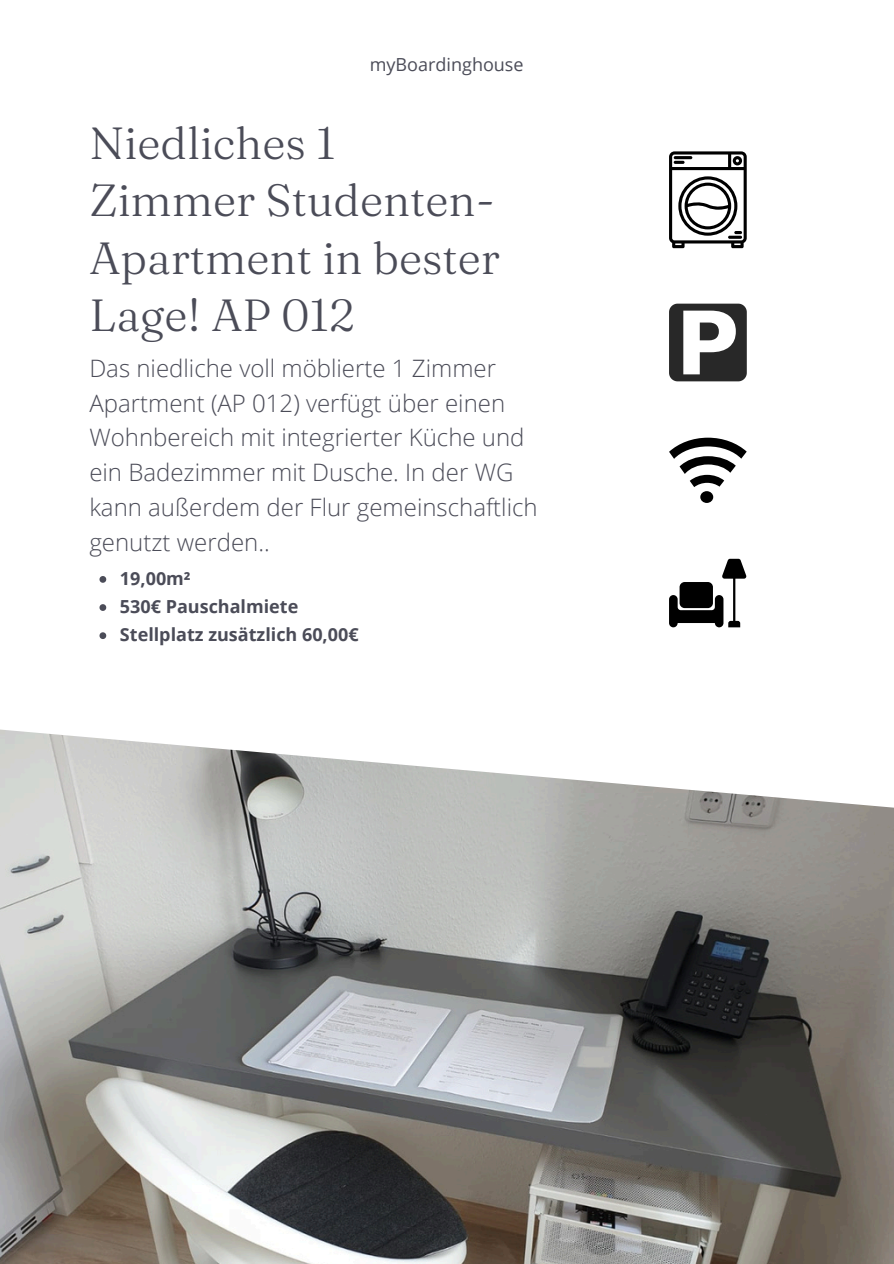
<style>
.page{position:relative;width:894px;height:1264px;background:#fff}
.page>*{position:absolute;margin:0;border:0;box-sizing:border-box;transform-origin:0 0}
.t1{font:300 45px/57.3px "Fraunces 9 pt";color:#4b4c58}
.t2{font:300 24px/34.8px "Open Sans";color:#4b4c58}
.t3{font:700 18px "Open Sans";color:#4b4c58}
.t4{font:18px "Open Sans";color:#4b4c58}
</style>
<div class="page">
<img style="left:0;top:729px;width:893px;height:534px">
<svg style="left:99px;top:576px;width:7px;height:6px"></svg>
<svg style="left:99px;top:604px;width:7px;height:7px"></svg>
<svg style="left:99px;top:632px;width:7px;height:7px"></svg>
<svg style="left:669px;top:151px;width:77px;height:97px"></svg>
<svg style="left:669px;top:303px;width:77px;height:78px"></svg>
<div style="left:700px;top:491px;width:13px;height:12px;background:#000;border-radius:50%"></div>
<svg style="left:669px;top:437px;width:77px;height:50px"></svg>
<svg style="left:669px;top:559px;width:77px;height:68px"></svg>
<h1 class="t4" style="left:370px;top:51px;width:155px">myBoardinghouse</h1>
<p class="t1" style="left:89px;top:114px;width:412px">Niedliches 1<br>Zimmer Studenten-<br>Apartment in bester<br>Lage! AP 012</p>
<h2 class="t2" style="left:89px;top:350px;width:449px">Das niedliche voll möblierte 1 Zimmer Apartment (AP 012) verfügt über einen Wohnbereich mit integrierter Küche und ein Badezimmer mit Dusche. In der WG kann außerdem der Flur gemeinschaftlich genutzt werden..</h2>
<p class="t3" style="left:120px;top:566px;width:72px">19,00m²</p>
<p class="t3" style="left:120px;top:594px;width:180px">530€ Pauschalmiete</p>
<p class="t3" style="left:120px;top:622px;width:240px">Stellplatz zusätzlich 60,00€</p>
</div>
